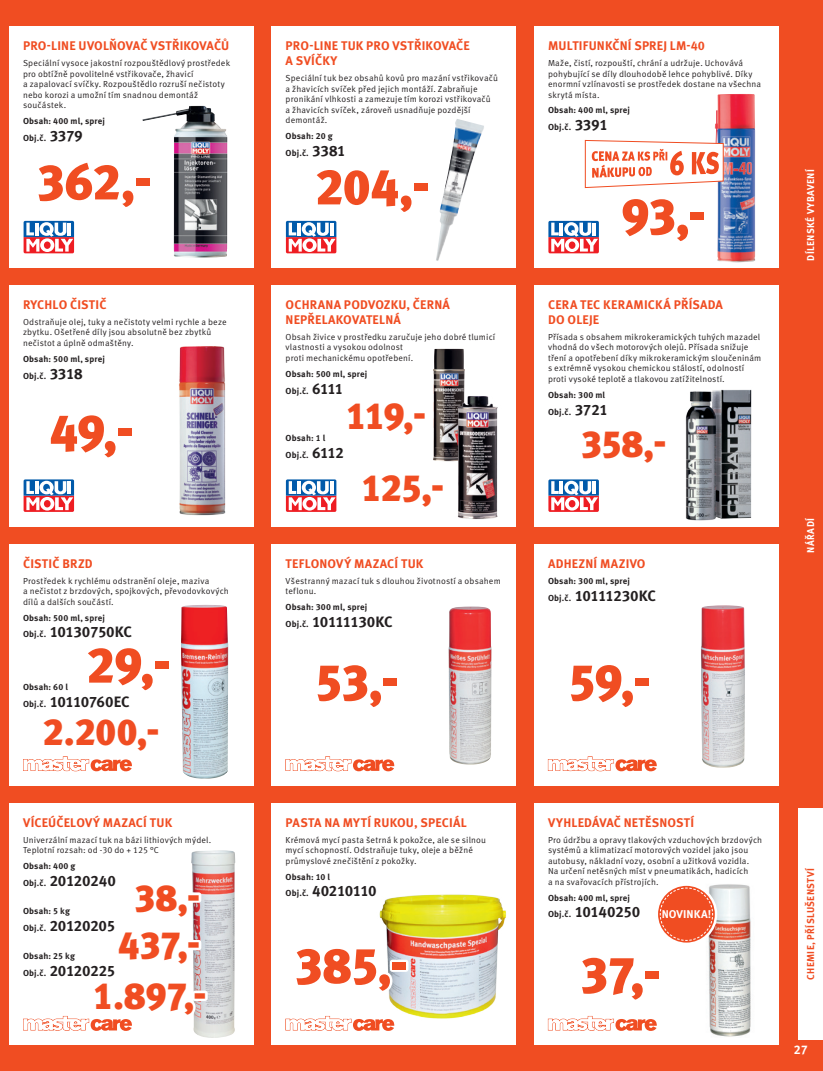
<style>
.page{position:relative;width:823px;height:1071px;background:#fff}
.page>*{position:absolute;margin:0;border:0;box-sizing:border-box;transform-origin:0 0}
.t1{font:900 50px "Meta Pro";letter-spacing:-.02em;color:#f04d22}
.t2{font:900 37.5px/47.5px "Meta Pro";letter-spacing:-.015em;color:#f04d22;text-align:center}
.t3{font:700 15px "Meta Pro";letter-spacing:-.025em;color:#231f20}
.t4{font:700 12.5px/15px "Meta Pro";letter-spacing:.015em;color:#f04d22}
.t5{font:700 12.5px "Meta Pro";color:#fff}
.t6{font:700 11.25px "Meta Pro";letter-spacing:.005em;color:#fff}
.t7{font:700 10px "Meta Pro";letter-spacing:.04em;color:#fff}
.t8{font:700 10px "Meta Pro";letter-spacing:.035em;color:#f04d22}
.t9{font:8.75px/10.5px "Meta Pro Norm";letter-spacing:.015em;color:#231f20}
.t10{font:700 8.75px/16.8px "Meta Pro";letter-spacing:.015em;color:#231f20}
.s1{font-size:15px}
.s2{font-size:8.75px}
</style>
<div class="page">
<div style="left:0;top:0;width:822px;height:1070px;background:#f04d22"></div>
<div style="left:271px;top:544px;width:245px;height:241px;background:#fff"></div>
<div style="left:9px;top:544px;width:244px;height:241px;background:#fff"></div>
<div style="left:9px;top:803px;width:244px;height:241px;background:#fff"></div>
<div style="left:533px;top:544px;width:245px;height:241px;background:#fff"></div>
<div style="left:271px;top:803px;width:245px;height:241px;background:#fff"></div>
<div style="left:533px;top:803px;width:245px;height:241px;background:#fff"></div>
<div style="left:271px;top:285px;width:245px;height:241px;background:#fff"></div>
<div style="left:9px;top:285px;width:244px;height:241px;background:#fff"></div>
<div style="left:533px;top:285px;width:245px;height:241px;background:#fff"></div>
<div style="left:9px;top:27px;width:244px;height:241px;background:#fff"></div>
<div style="left:271px;top:27px;width:245px;height:241px;background:#fff"></div>
<div style="left:533px;top:27px;width:245px;height:241px;background:#fff"></div>
<svg style="left:23px;top:220px;width:52px;height:34px"></svg>
<svg style="left:24px;top:221px;width:50px;height:32px"></svg>
<img style="left:142px;top:106px;width:85px;height:151px">
<svg style="left:285px;top:220px;width:52px;height:34px"></svg>
<svg style="left:286px;top:220px;width:51px;height:33px"></svg>
<img style="left:436px;top:119px;width:48px;height:142px">
<img style="left:714px;top:94px;width:41px;height:168px">
<svg style="left:584px;top:140px;width:139px;height:48px"></svg>
<svg style="left:547px;top:220px;width:52px;height:34px"></svg>
<svg style="left:548px;top:221px;width:50px;height:32px"></svg>
<img style="left:179px;top:346px;width:47px;height:170px">
<svg style="left:23px;top:478px;width:52px;height:34px"></svg>
<svg style="left:24px;top:479px;width:50px;height:32px"></svg>
<svg style="left:285px;top:478px;width:52px;height:34px"></svg>
<svg style="left:286px;top:479px;width:50px;height:32px"></svg>
<img style="left:433px;top:348px;width:31px;height:113px">
<img style="left:449px;top:390px;width:49px;height:130px">
<svg style="left:547px;top:478px;width:52px;height:34px"></svg>
<svg style="left:548px;top:479px;width:50px;height:32px"></svg>
<img style="left:685px;top:389px;width:67px;height:132px">
<img style="left:181px;top:605px;width:47px;height:174px">
<svg style="left:23px;top:756px;width:109px;height:15px"></svg>
<svg style="left:285px;top:756px;width:109px;height:15px"></svg>
<img style="left:448px;top:606px;width:43px;height:158px">
<svg style="left:547px;top:756px;width:109px;height:15px"></svg>
<img style="left:701px;top:605px;width:43px;height:163px">
<img style="left:191px;top:850px;width:44px;height:187px">
<svg style="left:23px;top:977px;width:175px;height:53px"></svg>
<div style="left:192px;top:990px;width:15px;height:10px;border:5px solid #fff"></div>
<img style="left:379px;top:894px;width:127px;height:125px">
<svg style="left:285px;top:1015px;width:109px;height:15px"></svg>
<svg style="left:379px;top:943px;width:16px;height:52px"></svg>
<div style="left:389px;top:959px;width:19px;height:12px;border:5px solid #fff"></div>
<img style="left:708px;top:884px;width:43px;height:153px">
<svg style="left:547px;top:1015px;width:109px;height:15px"></svg>
<div style="left:655px;top:883px;width:61px;height:61px;border:2px solid #fff;border-radius:50%"></div>
<svg style="left:659px;top:886px;width:54px;height:54px;background:#f16c49"></svg>
<div style="left:797px;top:807px;width:25px;height:232px;background:#fff"></div>
<h3 class="t4" style="left:23px;top:38px;width:207px">PRO-LINE UVOLŇOVAČ VSTŘIKOVAČŮ</h3>
<p class="t9" style="left:23px;top:57px;width:208px">Speciální vysoce jakostní rozpouštědlový prostředek pro obtížně povolitelné vstřikovače, žhavicí<br>a zapalovací svíčky. Rozpouštědlo rozruší nečistoty nebo korozi a umožní tím snadnou demontáž součástek.</p>
<p class="t10" style="left:23px;top:112px;width:83px">Obsah: 400 ml, sprej<br>Obj.č. <span class="s1">3379</span></p>
<h1 class="t1" style="left:36px;top:142px;width:117px">362,-</h1>
<h1 class="t1" style="left:315px;top:147px;width:116px">204,-</h1>
<h3 class="t4" style="left:285px;top:38px;width:185px">PRO-LINE TUK PRO VSTŘIKOVAČE<br>A SVÍČKY</h3>
<p class="t9" style="left:285px;top:72px;width:214px">Speciální tuk bez obsahů kovů pro mazání vstřikovačů a žhavicích svíček před jejich montáží. Zabraňuje pronikání vlhkosti a zamezuje tím korozi vstřikovačů<br>a žhavicích svíček, zároveň usnadňuje pozdější demontáž.</p>
<p class="t10" style="left:285px;top:127px;width:62px">Obsah: 20 g<br>Obj.č. <span class="s1">3381</span></p>
<h3 class="t4" style="left:23px;top:296px;width:85px">RYCHLO ČISTIČ</h3>
<p class="t9" style="left:23px;top:316px;width:205px">Odstraňuje olej, tuky a nečistoty velmi rychle a beze zbytku. Ošetřené díly jsou absolutně bez zbytků nečistot a úplně odmaštěny.</p>
<p class="t10" style="left:23px;top:349px;width:83px">Obsah: 500 ml, sprej<br>Obj.č. <span class="s1">3318</span></p>
<h1 class="t1" style="left:50px;top:392px;width:86px">49,-</h1>
<h3 class="t4" style="left:23px;top:555px;width:71px">ČISTIČ BRZD</h3>
<p class="t9" style="left:23px;top:574px;width:207px">Prostředek k rychlému odstranění oleje, maziva<br>a nečistot z brzdových, spojkových, převodovkových dílů a dalších součástí.</p>
<p class="t10" style="left:23px;top:608px;width:83px">Obsah: 500 ml, sprej</p>
<h3 class="t3" style="left:23px;top:620px;width:110px"><span class="s2">Obj.č.</span> 10130750KC</h3>
<h1 class="t1" style="left:86px;top:625px;width:86px">29,-</h1>
<h2 class="t2" style="left:43px;top:706px;width:119px">2.200,-</h2>
<p class="t10" style="left:23px;top:678px;width:46px">Obsah: 60 l</p>
<h3 class="t3" style="left:23px;top:689px;width:108px"><span class="s2">Obj.č.</span> 10110760EC</h3>
<h3 class="t4" style="left:23px;top:814px;width:150px">VÍCEÚČELOVÝ MAZACÍ TUK</h3>
<p class="t9" style="left:23px;top:833px;width:190px">Univerzální mazací tuk na bázi lithiových mýdel.<br>Teplotní rozsah: od -30 do + 125 °C</p>
<p class="t10" style="left:23px;top:856px;width:54px">Obsah: 400 g</p>
<h3 class="t3" style="left:23px;top:868px;width:94px"><span class="s2">Obj.č.</span> 20120240</h3>
<p class="t10" style="left:23px;top:901px;width:49px">Obsah: 5 kg</p>
<h3 class="t3" style="left:23px;top:913px;width:94px"><span class="s2">Obj.č.</span> 20120205</h3>
<p class="t10" style="left:23px;top:946px;width:54px">Obsah: 25 kg</p>
<h3 class="t3" style="left:23px;top:958px;width:94px"><span class="s2">Obj.č.</span> 20120225</h3>
<h2 class="t2" style="left:118px;top:871px;width:84px">38,-<br>437,-</h2>
<h2 class="t2" style="left:92px;top:969px;width:116px">1.897,-</h2>
<h3 class="t4" style="left:285px;top:296px;width:166px">OCHRANA PODVOZKU, ČERNÁ<br>NEPŘELAKOVATELNÁ</h3>
<p class="t9" style="left:285px;top:331px;width:211px">Obsah živice v prostředku zaručuje jeho dobré tlumicí vlastnosti a vysokou odolnost<br>proti mechanickému opotřebení.</p>
<p class="t10" style="left:285px;top:364px;width:83px">Obsah: 500 ml, sprej<br>Obj.č. <span class="s1">6111</span></p>
<p class="t10" style="left:285px;top:429px;width:60px">Obsah: 1 l<br>Obj.č. <span class="s1">6112</span></p>
<h2 class="t2" style="left:345px;top:390px;width:82px">119,-</h2>
<h2 class="t2" style="left:360px;top:462px;width:85px">125,-</h2>
<h3 class="t4" style="left:285px;top:555px;width:139px">TEFLONOVÝ MAZACÍ TUK</h3>
<p class="t9" style="left:285px;top:574px;width:216px">Všestranný mazací tuk s dlouhou životností a obsahem teflonu.</p>
<p class="t10" style="left:285px;top:598px;width:83px">Obsah: 300 ml, sprej</p>
<h3 class="t3" style="left:285px;top:609px;width:109px"><span class="s2">Obj.č.</span> 10111130KC</h3>
<h1 class="t1" style="left:314px;top:642px;width:86px">53,-</h1>
<h3 class="t4" style="left:285px;top:814px;width:182px">PASTA NA MYTÍ RUKOU, SPECIÁL</h3>
<p class="t9" style="left:285px;top:833px;width:202px">Krémová mycí pasta šetrná k pokožce, ale se silnou mycí schopností. Odstraňuje tuky, oleje a běžné průmyslové znečištění z pokožky.</p>
<p class="t10" style="left:285px;top:867px;width:46px">Obsah: 10 l</p>
<h3 class="t3" style="left:285px;top:879px;width:92px"><span class="s2">Obj.č.</span> 40210110</h3>
<h1 class="t1" style="left:294px;top:925px;width:115px">385,-</h1>
<h3 class="t4" style="left:548px;top:38px;width:158px">MULTIFUNKČNÍ SPREJ LM-40</h3>
<p class="t9" style="left:547px;top:57px;width:214px">Maže, čistí, rozpouští, chrání a udržuje. Uchovává pohybující se díly dlouhodobě lehce pohyblivé. Díky enormní vzlínavosti se prostředek dostane na všechna skrytá místa.</p>
<p class="t10" style="left:547px;top:101px;width:83px">Obsah: 400 ml, sprej<br>Obj.č. <span class="s1">3391</span></p>
<h1 class="t1" style="left:620px;top:176px;width:87px">93,-</h1>
<h3 class="t4" style="left:548px;top:296px;width:176px">CERA TEC KERAMICKÁ PŘÍSADA<br>DO OLEJE</h3>
<p class="t9" style="left:547px;top:331px;width:214px">Přísada s obsahem mikrokeramických tuhých mazadel vhodná do všech motorových olejů. Přísada snižuje tření a opotřebení díky mikrokeramickým sloučeninám s extrémně vysokou chemickou stálostí, odolností proti vysoké teplotě a tlakovou zatížitelností.</p>
<p class="t10" style="left:547px;top:385px;width:61px">Obsah: 300 ml<br>Obj.č. <span class="s1">3721</span></p>
<h2 class="t2" style="left:580px;top:418px;width:88px">358,-</h2>
<h3 class="t4" style="left:548px;top:555px;width:99px">ADHEZNÍ MAZIVO</h3>
<p class="t10" style="left:547px;top:571px;width:83px">Obsah: 300 ml, sprej</p>
<h3 class="t3" style="left:547px;top:583px;width:109px"><span class="s2">Obj.č.</span> 10111230KC</h3>
<h1 class="t1" style="left:567px;top:642px;width:85px">59,-</h1>
<p class="t7" style="left:802px;top:261px;width:93px;rotate:-90deg">DÍLENSKÉ VYBAVENÍ</p>
<p class="t7" style="left:802px;top:552px;width:36px;rotate:-90deg">NÁŘADÍ</p>
<h3 class="t4" style="left:548px;top:814px;width:147px">VYHLEDÁVAČ NETĚSNOSTÍ</h3>
<p class="t9" style="left:547px;top:833px;width:215px">Pro údržbu a opravy tlakových vzduchových brzdových systémů a klimatizací motorových vozidel jako jsou autobusy, nákladní vozy, osobní a užitková vozidla.<br>Na určení netěsných míst v pneumatikách, hadicích<br>a na svařovacích přístrojích.</p>
<p class="t10" style="left:547px;top:888px;width:83px">Obsah: 400 ml, sprej</p>
<h3 class="t3" style="left:547px;top:900px;width:94px"><span class="s2">Obj.č.</span> 10140250</h3>
<h1 class="t1" style="left:579px;top:934px;width:82px">37,-</h1>
<p class="t6" style="left:661px;top:905px;width:51px">NOVINKA!</p>
<p class="t8" style="left:802px;top:979px;width:113px;rotate:-90deg">CHEMIE, PŘÍSLUŠENSTVÍ</p>
<h3 class="t5" style="left:793px;top:1039px;width:15px">27</h3>
</div>
